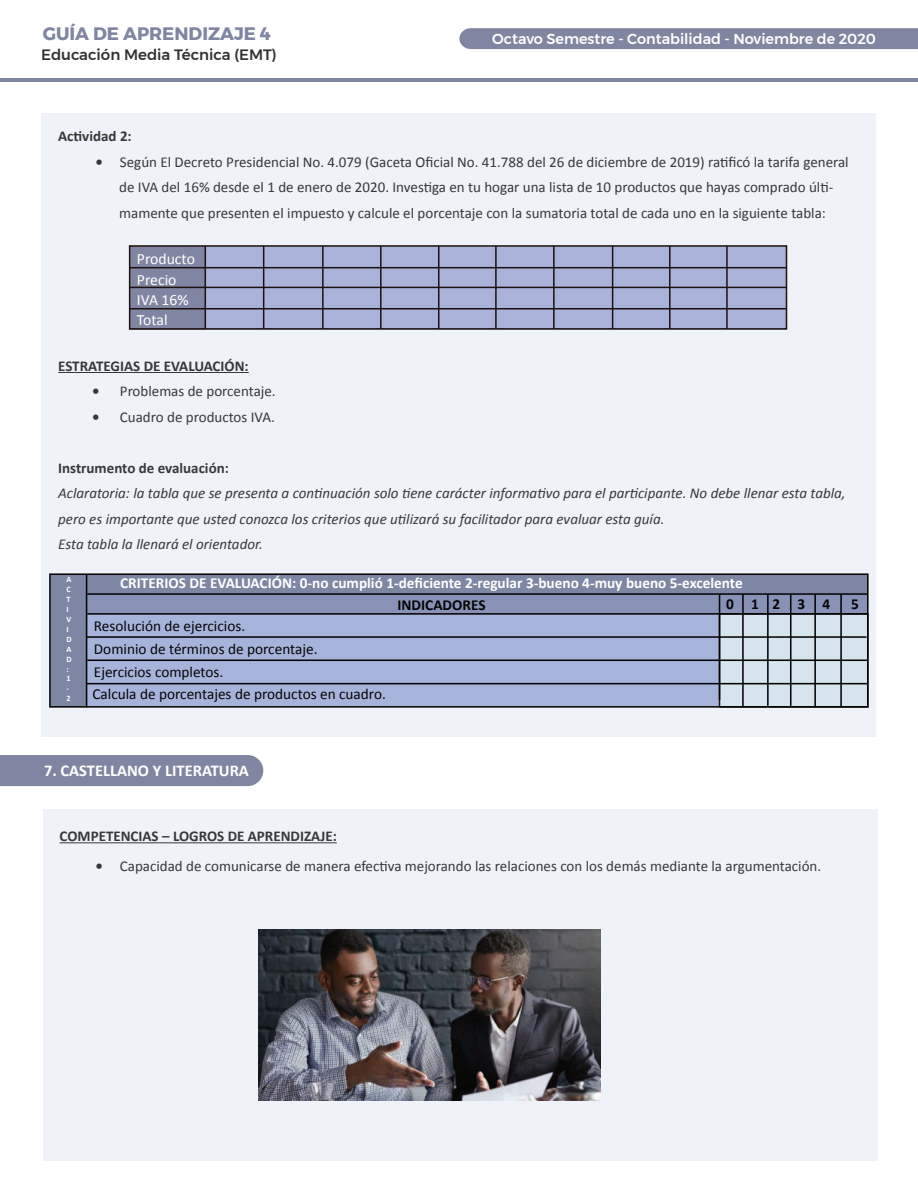
<style>
.page{position:relative;width:918px;height:1188px;background:#fff}
.page>*{position:absolute;margin:0;border:0;box-sizing:border-box;transform-origin:0 0}
.t1{font:700 18px "Montserrat";color:#8086a1}
.t2{font:700 16.5px "Calibri";color:#fff}
.t3{font:15.75px/21.3px "Calibri";color:#fff}
.t4{font:15.3px/22.8px "Calibri";color:#050504}
.t5{font:700 15.3px "Calibri";color:#fff}
.t6{font:700 15.3px "Calibri";color:#050504}
.t7{font:15px/30.2px "Calibri";color:#373838}
.t8{font:italic 15px/25.5px "Calibri";color:#373838}
.t9{font:700 15px/25.5px "Calibri";color:#373838}
.t10{font:500 15px "Montserrat";color:#313232}
.t11{font:500 14.4px "Montserrat";color:#fff}
.t12{font:700 8.25px/9.9px "Calibri";color:#fff}
.s1{font-weight:700}
</style>
<div class="page">
<hr style="left:0;top:78px;width:918px;height:3px;background:#8086a1">
<div style="left:459px;top:28px;width:459px;height:21px;background:#8086a1"></div>
<div style="left:43px;top:809px;width:835px;height:351px;background:#eff2f9"></div>
<div style="left:42px;top:114px;width:834px;height:623px;background:#eff2f9"></div>
<div style="left:0;top:755px;width:263px;height:31px;background:#8086a1"></div>
<hr style="left:60px;top:842px;width:277px;height:1px;background:#373838">
<hr style="left:58px;top:372px;width:191px;height:1px;background:#373838">
<img style="left:258px;top:929px;width:343px;height:171px">
<div style="left:50px;top:574px;width:37px;height:133px;background:#7d87a3"></div>
<div style="left:87px;top:615px;width:632px;height:90px;background:#a6b4db"></div>
<div style="left:87px;top:574px;width:780px;height:20px;background:#7d87a3"></div>
<div style="left:87px;top:593px;width:781px;height:21px;background:#8892b6"></div>
<hr style="left:86px;top:574px;width:1px;height:133px;background:#050504">
<div style="left:720px;top:614px;width:148px;height:93px;background:#d6e4ed"></div>
<hr style="left:87px;top:593px;width:780px;height:2px;background:#050504">
<hr style="left:87px;top:613px;width:780px;height:2px;background:#050504">
<hr style="left:87px;top:636px;width:780px;height:2px;background:#050504">
<hr style="left:87px;top:659px;width:780px;height:2px;background:#050504">
<hr style="left:86px;top:683px;width:782px;height:1px;background:#050504">
<div style="left:49px;top:573px;width:820px;height:135px;border:2px solid #050504"></div>
<hr style="left:719px;top:594px;width:1px;height:106px;background:#050504">
<hr style="left:742px;top:594px;width:2px;height:113px;background:#050504">
<hr style="left:767px;top:594px;width:2px;height:112px;background:#050504">
<hr style="left:790px;top:594px;width:2px;height:112px;background:#050504">
<hr style="left:814px;top:594px;width:2px;height:113px;background:#050504">
<hr style="left:840px;top:594px;width:2px;height:113px;background:#050504">
<div style="left:130px;top:246px;width:657px;height:83px;background:#a9b3d9"></div>
<div style="left:130px;top:246px;width:75px;height:83px;background:#8086a1"></div>
<div style="left:129px;top:245px;width:658px;height:85px;border:2px solid #1d110f"></div>
<hr style="left:205px;top:246px;width:1px;height:83px;background:#1d110f">
<hr style="left:263px;top:246px;width:1px;height:83px;background:#1d110f">
<hr style="left:322px;top:246px;width:2px;height:83px;background:#1d110f">
<hr style="left:380px;top:246px;width:2px;height:83px;background:#1d110f">
<hr style="left:438px;top:246px;width:2px;height:83px;background:#1d110f">
<hr style="left:495px;top:246px;width:2px;height:83px;background:#1d110f">
<hr style="left:553px;top:246px;width:2px;height:83px;background:#1d110f">
<hr style="left:612px;top:246px;width:1px;height:83px;background:#1d110f">
<hr style="left:669px;top:246px;width:2px;height:83px;background:#1d110f">
<hr style="left:726px;top:246px;width:2px;height:83px;background:#1d110f">
<hr style="left:130px;top:267px;width:657px;height:1px;background:#1d110f">
<hr style="left:130px;top:287px;width:657px;height:1px;background:#1d110f">
<hr style="left:130px;top:308px;width:657px;height:1px;background:#1d110f">
<p class="t1" style="left:43px;top:23px;width:230px">GUÍA DE APRENDIZAJE 4</p>
<p class="t11" style="left:492px;top:33px;width:385px">Octavo Semestre - Contabilidad - Noviembre de 2020</p>
<p class="t10" style="left:41px;top:49px;width:237px">Educación Media Técnica (EMT)</p>
<p class="t9" style="left:58px;top:124px;width:75px">Actividad 2:</p>
<p class="t7" style="left:95px;top:147px;width:755px"><span class="s1">ï</span> Según El Decreto Presidencial No. 4.079 (Gaceta Oficial No. 41.788 del 26 de diciembre de 2019) ratificó la tarifa general</p>
<p class="t7" style="left:119px;top:172px;width:716px">de IVA del 16% desde el 1 de enero de 2020. Investiga en tu hogar una lista de 10 productos que hayas comprado últi-</p>
<p class="t7" style="left:119px;top:198px;width:708px">mamente que presenten el impuesto y calcule el porcentaje con la sumatoria total de cada uno en la siguiente tabla:</p>
<p class="t3" style="left:137px;top:248px;width:60px">Producto<br>Precio</p>
<p class="t3" style="left:137px;top:289px;width:53px;line-height:20.1px">IVA 16%<br>Total</p>
<p class="t9" style="left:92px;top:353px;width:158px;text-indent:-34px">ESTRATEGIAS DE EVALUACIÓN: ï</p>
<p class="t7" style="left:120px;top:376px;width:157px">Problemas de porcentaje.</p>
<p class="t9" style="left:92px;top:404px;width:9px">ï</p>
<p class="t7" style="left:120px;top:402px;width:157px">Cuadro de productos IVA.</p>
<p class="t9" style="left:58px;top:455px;width:172px">Instrumento de evaluación:</p>
<p class="t8" style="left:58px;top:480px;width:789px">Aclaratoria: la tabla que se presenta a continuación solo tiene carácter informativo para el participante. No debe llenar esta tabla, pero es importante que usted conozca los criterios que utilizará su facilitador para evaluar esta guía.<br>Esta tabla la llenará el orientador.</p>
<p class="t12" style="left:66px;top:575px;width:7px">A<br>C<br>T<br>I<br>V<br>I<br>D<br>A<br>D :<br>1 -<br>2</p>
<p class="t5" style="left:120px;top:573px;width:624px">CRITERIOS DE EVALUACIÓN: 0-no cumplió 1-deficiente 2-regular 3-bueno 4-muy bueno 5-excelente</p>
<p class="t6" style="left:726px;top:596px;width:106px">0 1 2 3 4</p>
<p class="t6" style="left:851px;top:596px;width:9px">5</p>
<p class="t6" style="left:397px;top:597px;width:90px">INDICADORES</p>
<p class="t4" style="left:92px;top:614px;width:295px">Resolución de ejercicios.<br>Dominio de términos de porcentaje.<br>Ejercicios completos.<br>Calcula de porcentajes de productos en cuadro.</p>
<p class="t2" style="left:44px;top:762px;width:206px">7. CASTELLANO Y LITERATURA</p>
<p class="t7" style="left:95px;top:821px;width:727px;text-indent:-36px"><span class="s1">COMPETENCIAS – LOGROS DE APRENDIZAJE:<br>ï</span> Capacidad de comunicarse de manera efectiva mejorando las relaciones con los demás mediante la argumentación.</p>
</div>
